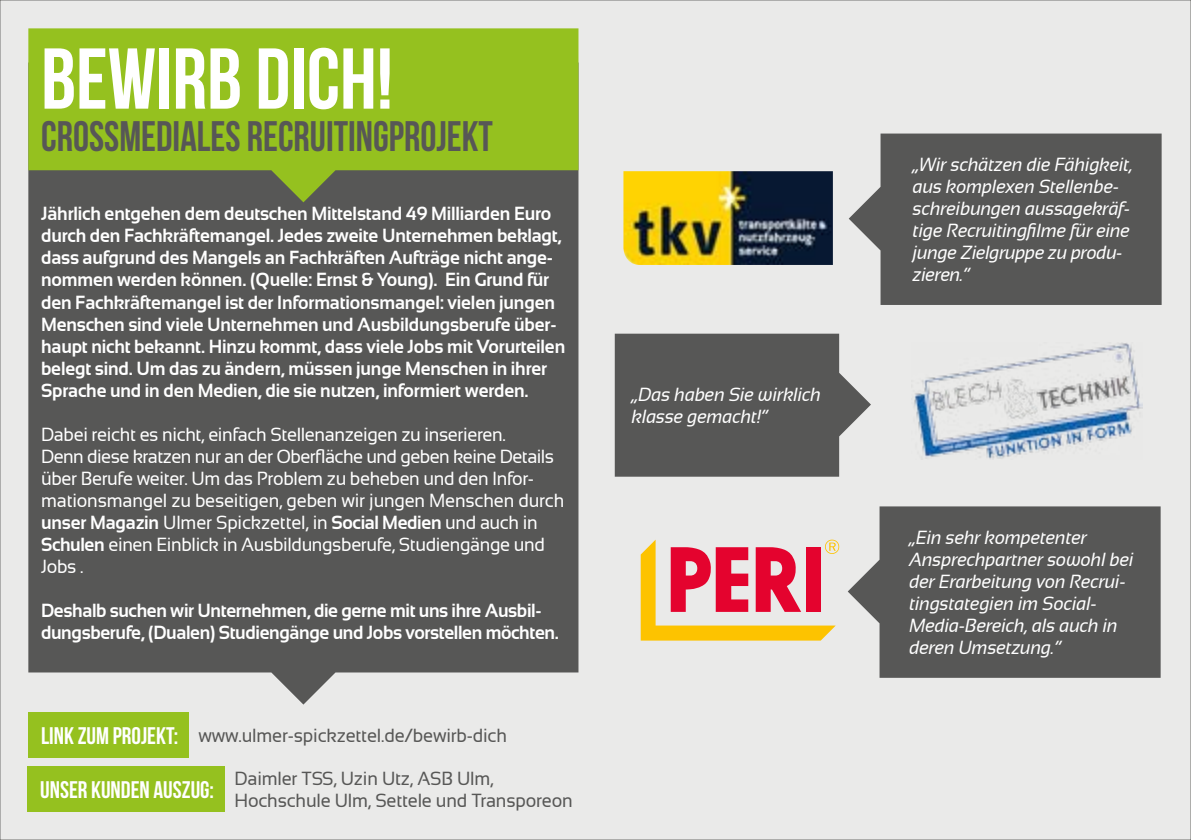
<style>
.page{position:relative;width:1191px;height:840px;background:#fff}
.page>*{position:absolute;margin:0;border:0;box-sizing:border-box;transform-origin:0 0}
.t1{font:86px "Bebas Neue";color:#fff}
.t2{font:42.6px "Bebas Neue";color:#575756;scale:.95 1}
.t3{font:24px "Bebas Neue";color:#fff}
.t4{font:700 19px/22px "Sansation";letter-spacing:-.01em;color:#fff;scale:.95 1}
.t5{font:19px/22px "Sansation";letter-spacing:-.02em;color:#fff;scale:.95 1}
.t6{font:italic 19px/22px "Sansation";letter-spacing:-.01em;color:#fff;scale:.95 1}
.t7{font:19px/22px "Sansation";letter-spacing:-.01em;color:#575756;scale:.95 1}
.s1{font-weight:700}
.s2{font-family:"Bebas Neue";font-size:24px;color:#fff}
</style>
<div class="page">
<div style="left:0;top:0;width:1191px;height:839px;background:#eaeae9"></div>
<svg style="left:615px;top:333px;width:256px;height:143px;background:#656564"></svg>
<div style="left:28px;top:202px;width:550px;height:502px;background:#575756"></div>
<svg style="left:28px;top:28px;width:550px;height:174px;background:#8aae28"></svg>
<div style="left:27px;top:765px;width:198px;height:46px;background:#95c11f"></div>
<div style="left:28px;top:711px;width:161px;height:46px;background:#95c11f"></div>
<svg style="left:640px;top:539px;width:199px;height:101px"></svg>
<img style="left:914px;top:343px;width:228px;height:116px">
<svg style="left:848px;top:133px;width:313px;height:172px;background:#636362"></svg>
<svg style="left:847px;top:506px;width:313px;height:171px;background:#636362"></svg>
<img style="left:623px;top:171px;width:210px;height:94px">
<h1 class="t1" style="left:41px;top:32px;width:353px">BEWIRB DICH!</h1>
<h2 class="t2" style="left:41px;top:112px;width:477px">CROSSMEDIALES RECRUITINGPROJEKT</h2>
<p class="t4" style="left:41px;top:203px;width:553px">Jährlich entgehen dem deutschen Mittelstand 49 Milliarden Euro durch den Fachkräftemangel. Jedes zweite Unternehmen beklagt, dass aufgrund des Mangels an Fachkräften Aufträge nicht ange&shy;nommen werden können. (Quelle: Ernst &amp; Young). Ein Grund für den Fachkräftemangel ist der Informationsmangel: vielen jungen Menschen sind viele Unternehmen und Ausbildungsberufe über&shy;haupt nicht bekannt. Hinzu kommt, dass viele Jobs mit Vorurteilen belegt sind. Um das zu ändern, müssen junge Menschen in ihrer Sprache und in den Medien, die sie nutzen, informiert werden.</p>
<p class="t5" style="left:41px;top:423px;width:552px">Dabei reicht es nicht, einfach Stellenanzeigen zu inserieren.<br>Denn diese kratzen nur an der Oberfläche und geben keine Details über Berufe weiter. Um das Problem zu beheben und den Infor&shy;mationsmangel zu beseitigen, geben wir jungen Menschen durch <span class="s1">unser Magazin</span> Ulmer Spickzettel, in <span class="s1">Social Medien</span> und auch in <span class="s1">Schulen</span> einen Einblick in Ausbildungsberufe, Studiengänge und Jobs .</p>
<p class="t4" style="left:41px;top:599px;width:546px">Deshalb suchen wir Unternehmen, die gerne mit uns ihre Ausbil&shy;dungsberufe, (Dualen) Studiengänge und Jobs vorstellen möchten.</p>
<p class="t7" style="left:41px;top:724px;width:492px"><span class="s2">LINK ZUM PROJEKT:</span> www.ulmer-spickzettel.de/bewirb-dich</p>
<p class="t3" style="left:40px;top:776px;width:175px">UNSER KUNDEN AUSZUG:</p>
<p class="t7" style="left:234px;top:766px;width:357px">Daimler TSS, Uzin Utz, ASB Ulm,<br>Hochschule Ulm, Settele und Transporeon</p>
<p class="t6" style="left:632px;top:383px;width:201px">„Das haben Sie wirklich klasse gemacht!“</p>
<p class="t6" style="left:913px;top:153px;width:233px">„Wir schätzen die Fähigkeit, aus komplexen Stellenbe&shy;schreibungen aussagekräf&shy;tige Recruitingfilme für eine junge Zielgruppe zu produ&shy;zieren.“</p>
<p class="t6" style="left:909px;top:526px;width:238px">„Ein sehr kompetenter<br>Ansprechpartner sowohl bei der Erarbeitung von Recrui&shy;tingstategien im Social-<br>Media-Bereich, als auch in deren Umsetzung.“</p>
</div>
